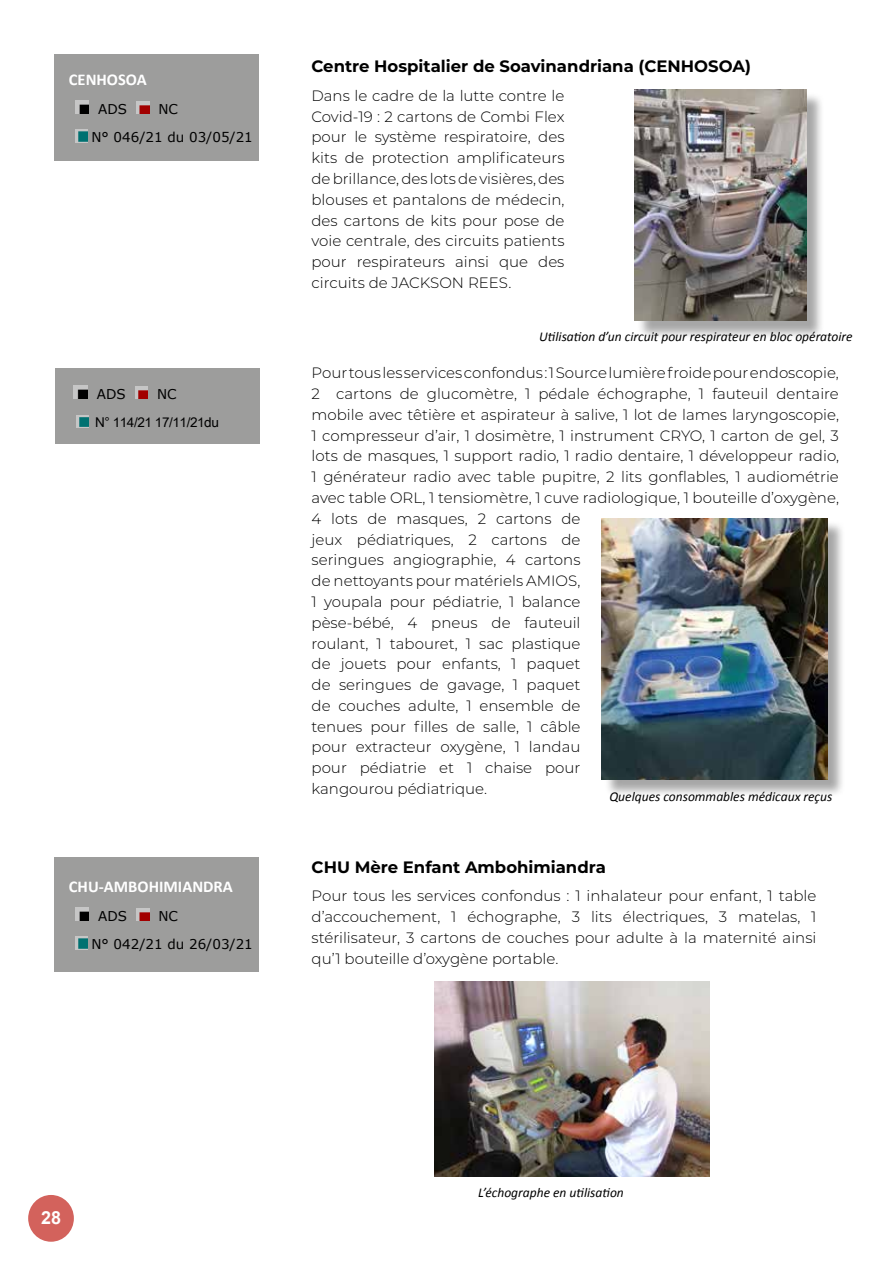
<style>
.page{position:relative;width:893px;height:1263px;background:#fff}
.page>*{position:absolute;margin:0;border:0;box-sizing:border-box;transform-origin:0 0}
.t1{font:700 18px "Arial";color:#fff}
.t2{font:700 16.5px "Montserrat";color:#000}
.t3{font:700 16.5px "Calibri";color:#fff}
.t4{font:300 15px/20.9px "Montserrat";color:#000;text-align:justify}
.t5{font:italic 13.5px "Calibri";color:#000}
.t6{font:13.5px/28.5px "Verdana";color:#000;text-align:center}
.t7{font:13.5px "Arial Unicode MS";letter-spacing:-.03em;color:#000}
</style>
<div class="page">
<div style="left:55px;top:368px;width:204px;height:76px;background:#9d9d9c"></div>
<img style="left:74px;top:385px;width:13px;height:14px">
<svg style="left:135px;top:386px;width:13px;height:13px"></svg>
<svg style="left:76px;top:415px;width:13px;height:12px"></svg>
<img style="left:434px;top:981px;width:276px;height:196px">
<div style="left:54px;top:857px;width:204px;height:115px;background:#9d9d9c"></div>
<img style="left:75px;top:907px;width:14px;height:14px">
<svg style="left:137px;top:908px;width:12px;height:13px"></svg>
<svg style="left:75px;top:937px;width:13px;height:12px"></svg>
<div style="left:604px;top:520px;width:242px;height:278px;background:#000;opacity:.35"></div>
<img style="left:602px;top:518px;width:225px;height:261px">
<div style="left:54px;top:54px;width:204px;height:107px;background:#9d9d9c"></div>
<img style="left:75px;top:100px;width:14px;height:14px">
<svg style="left:137px;top:101px;width:12px;height:13px"></svg>
<svg style="left:75px;top:130px;width:13px;height:12px"></svg>
<div style="left:637px;top:92px;width:188px;height:247px;background:#000;opacity:.35"></div>
<img style="left:634px;top:90px;width:172px;height:231px">
<div style="left:28px;top:1195px;width:46px;height:47px;background:#d3625c;border-radius:50%"></div>
<p class="t3" style="left:69px;top:69px;width:79px">CENHOSOA</p>
<p class="t6" style="left:98px;top:95px;width:30px">ADS</p>
<p class="t6" style="left:91px;top:95px;width:163px">NC<br>N° 046/21 du 03/05/21</p>
<p class="t6" style="left:97px;top:380px;width:30px">ADS</p>
<p class="t6" style="left:157px;top:380px;width:21px">NC</p>
<p class="t7" style="left:95px;top:413px;width:125px">N° 114/21 17/11/21du</p>
<p class="t3" style="left:69px;top:876px;width:165px">CHU-AMBOHIMIANDRA</p>
<p class="t6" style="left:98px;top:902px;width:30px">ADS</p>
<p class="t6" style="left:91px;top:902px;width:163px">NC<br>N° 042/21 du 26/03/21</p>
<p class="t2" style="left:311px;top:55px;width:441px">Centre Hospitalier de Soavinandriana (CENHOSOA)</p>
<p class="t4" style="left:311px;top:85px;width:255px">Dans le cadre de la lutte contre le Covid-19 : 2 cartons de Combi Flex pour le système respiratoire, des kits de protection amplificateurs de brillance, des lots de visières, des blouses et pantalons de médecin, des cartons de kits pour pose de voie centrale, des circuits patients pour respirateurs ainsi que des circuits de JACKSON REES.</p>
<p class="t5" style="left:539px;top:327px;width:315px">Utilisation d’un circuit pour respirateur en bloc opératoire</p>
<p class="t4" style="left:312px;top:362px;width:529px;text-align:left">Pour tous les services confondus : 1 Source lumière froide pour endoscopie, 2 cartons de glucomètre, 1 pédale échographe, 1 fauteuil dentaire mobile avec têtière et aspirateur à salive, 1 lot de lames laryngoscopie, 1 compresseur d’air, 1 dosimètre, 1 instrument CRYO, 1 carton de gel, 3 lots de masques, 1 support radio, 1 radio dentaire, 1 développeur radio, 1 générateur radio avec table pupitre, 2 lits gonflables, 1 audiométrie avec table ORL, 1 tensiomètre, 1 cuve radiologique, 1 bouteille d’oxygène, 4 lots de masques, 2 cartons de<br>jeux pédiatriques, 2 cartons de<br>seringues angiographie, 4 cartons<br>de nettoyants pour matériels AMIOS,<br>1 youpala pour pédiatrie, 1 balance<br>pèse-bébé, 4 pneus de fauteuil<br>roulant, 1 tabouret, 1 sac plastique<br>de jouets pour enfants, 1 paquet<br>de seringues de gavage, 1 paquet<br>de couches adulte, 1 ensemble de<br>tenues pour filles de salle, 1 câble<br>pour extracteur oxygène, 1 landau<br>pour pédiatrie et 1 chaise pour<br>kangourou pédiatrique.</p>
<p class="t5" style="left:609px;top:787px;width:225px">Quelques consommables médicaux reçus</p>
<p class="t2" style="left:312px;top:855px;width:296px">CHU Mère Enfant Ambohimiandra</p>
<p class="t4" style="left:312px;top:885px;width:506px">Pour tous les services confondus : 1 inhalateur pour enfant, 1 table d’accouchement, 1 échographe, 3 lits électriques, 3 matelas, 1 stérilisateur, 3 cartons de couches pour adulte à la maternité ainsi qu’1 bouteille d’oxygène portable.</p>
<p class="t1" style="left:41px;top:1205px;width:22px">28</p>
<p class="t5" style="left:478px;top:1183px;width:147px">L’échographe en utilisation</p>
</div>
